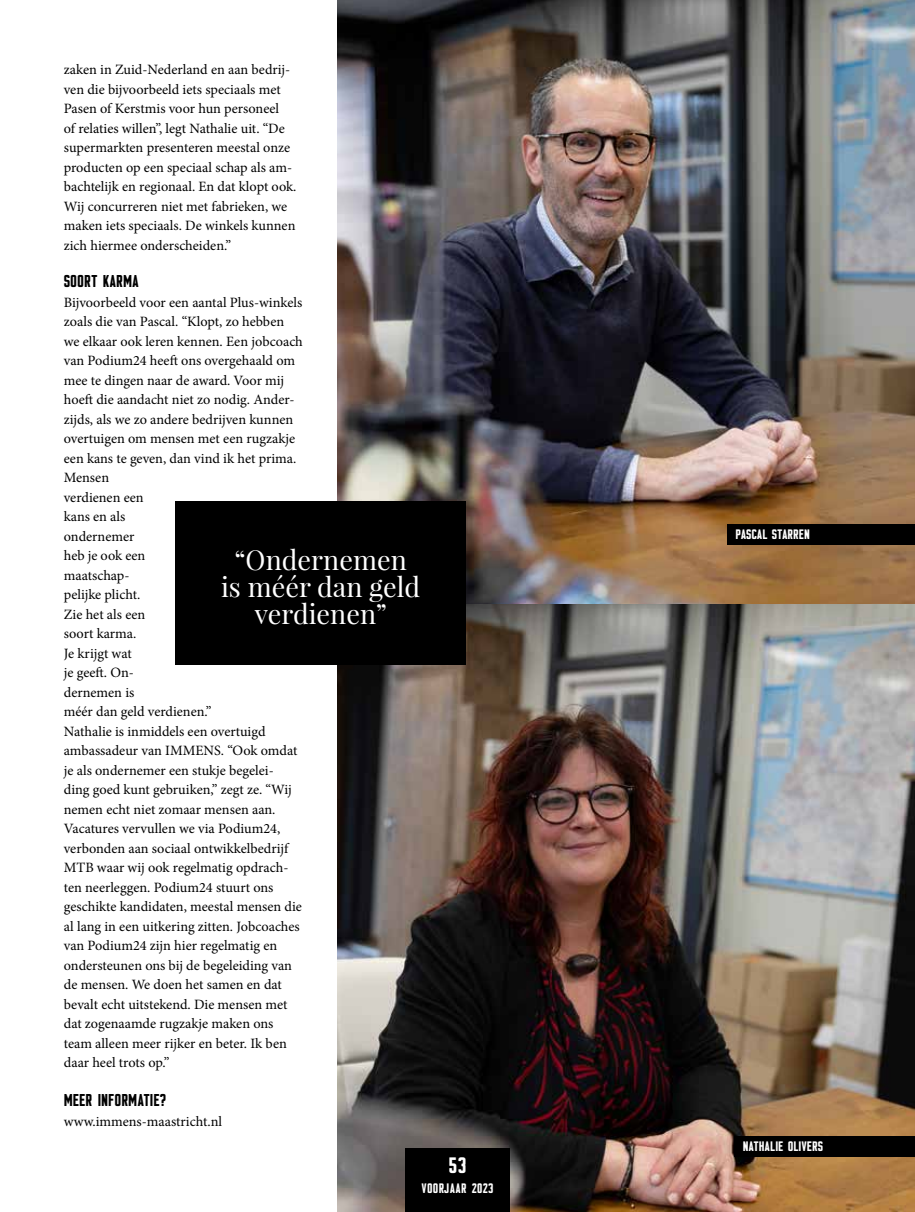
<style>
.page{position:relative;width:915px;height:1212px;background:#fff}
.page>*{position:absolute;margin:0;border:0;box-sizing:border-box;transform-origin:0 0}
.t1{font:27px/27px "Playfair Display";color:#fff;text-align:center}
.t2{font:900 19.5px "Clarke";color:#fff}
.t3{font:900 15px "Clarke";color:#000}
.t4{font:14.25px/19.5px "Minion Pro";color:#000}
.t5{font:900 12px "Clarke";color:#fff}
.t6{font:900 12px "Clarke";letter-spacing:.03em;color:#fff}
</style>
<div class="page">
<img style="left:337px;top:604px;width:577px;height:608px">
<div style="left:405px;top:1148px;width:104px;height:64px;background:#000"></div>
<img style="left:337px;top:0;width:577px;height:604px">
<div style="left:175px;top:501px;width:291px;height:163px;background:#000"></div>
<div style="left:733px;top:1136px;width:181px;height:21px;background:#000"></div>
<div style="left:726px;top:524px;width:188px;height:21px;background:#000"></div>
<p class="t4" style="left:64px;top:60px;width:234px">zaken in Zuid-Nederland en aan bedrij&shy;ven die bijvoorbeeld iets speciaals met Pasen of Kerstmis voor hun personeel<br>of relaties willen”, legt Nathalie uit. “De supermarkten presenteren meestal onze producten op een speciaal schap als am&shy;bachtelijk en regionaal. En dat klopt ook.<br>Wij concurreren niet met fabrieken, we maken iets speciaals. De winkels kunnen zich hiermee onderscheiden.”</p>
<p class="t3" style="left:64px;top:272px;width:77px">SOORT KARMA</p>
<p class="t4" style="left:64px;top:292px;width:240px">Bijvoorbeeld voor een aantal Plus-winkels zoals die van Pascal. “Klopt, zo hebben we elkaar ook leren kennen. Een jobcoach van Podium24 heeft ons overgehaald om mee te dingen naar de award. Voor mij hoeft die aandacht niet zo nodig. Ander&shy;zijds, als we zo andere bedrijven kunnen overtuigen om mensen met een rugzakje een kans te geven, dan vind ik het prima.<br>Mensen<br>verdienen een<br>kans en als<br>ondernemer<br>heb je ook een<br>maatschap-<br>pelijke plicht.<br>Zie het als een<br>soort karma.<br>Je krijgt wat<br>je geeft. On-<br>dernemen is<br>méér dan geld verdienen.”<br>Nathalie is inmiddels een overtuigd ambassadeur van IMMENS. “Ook omdat je als ondernemer een stukje begelei&shy;ding goed kunt gebruiken,” zegt ze. “Wij nemen echt niet zomaar mensen aan.<br>Vacatures vervullen we via Podium24, verbonden aan sociaal ontwikkelbedrijf<br>MTB waar wij ook regelmatig opdrach&shy;ten neerleggen. Podium24 stuurt ons geschikte kandidaten, meestal mensen die al lang in een uitkering zitten. Jobcoaches van Podium24 zijn hier regelmatig en ondersteunen ons bij de begeleiding van de mensen. We doen het samen en dat bevalt echt uitstekend. Die mensen met dat zogenaamde rugzakje maken ons team alleen meer rijker en beter. Ik ben daar heel trots op.”</p>
<p class="t3" style="left:64px;top:1091px;width:104px">MEER INFORMATIE?</p>
<p class="t4" style="left:64px;top:1111px;width:160px">www.immens-maastricht.nl</p>
<h1 class="t1" style="left:221px;top:546px;width:200px">“Ondernemen is méér dan geld verdienen”</h1>
<h2 class="t2" style="left:448px;top:1154px;width:19px">53</h2>
<p class="t6" style="left:421px;top:1181px;width:74px">VOORJAAR 2023</p>
<p class="t5" style="left:735px;top:527px;width:76px">PASCAL STARREN</p>
<p class="t5" style="left:742px;top:1139px;width:82px">NATHALIE OLIVERS</p>
</div>
